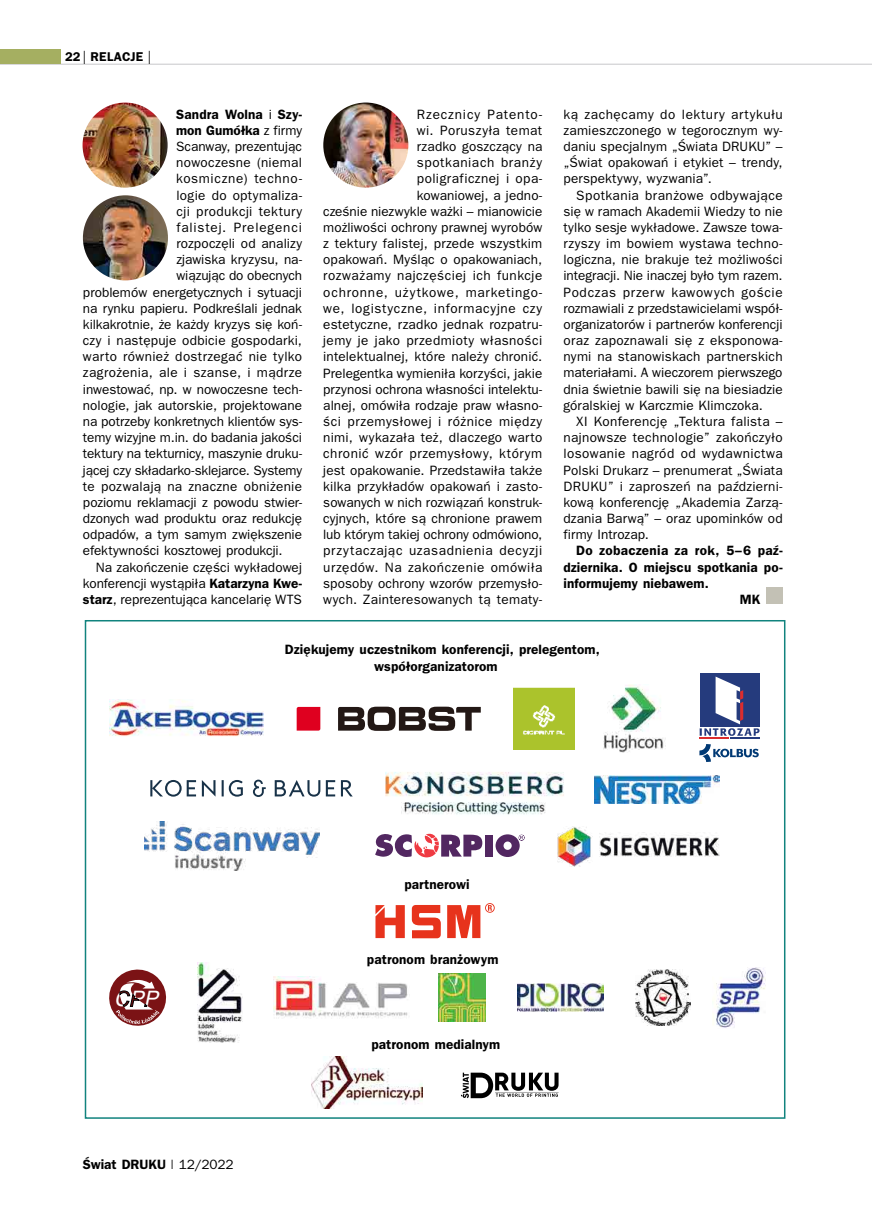
<style>
.page{position:relative;width:872px;height:1217px;background:#fff}
.page>*{position:absolute;margin:0;border:0;box-sizing:border-box;transform-origin:0 0}
.t1{font:italic 21.3px "Helvetica";color:#fff}
.t2{font:13.5px/16.2px "Frankfurt Gothic";letter-spacing:.01em;color:#000;text-align:justify}
.t3{font:700 13.5px/16.5px "Frankfurt Gothic";letter-spacing:.01em;color:#000}
.t4{font:13.5px "Frankfurt Gothic";letter-spacing:-.01em;color:#000}
.t5{font:13.5px "Frankfurt Gothic";letter-spacing:.03em;color:#000}
.t6{font:700 13.5px "Frankfurt Gothic";letter-spacing:.03em;color:#000}
.t7{font:13.5px "Frankfurt Gothic";letter-spacing:.065em;color:#000}
.t8{font:13.5px "Frankfurt Gothic";letter-spacing:.05em;color:#000}
.t9{font:700 12.75px "Frankfurt Gothic";letter-spacing:.015em;color:#000}
.s1{font-weight:400;font-size:19.2px}
.s2{font-weight:400}
.s3{font-weight:700}
</style>
<div class="page">
<hr style="left:0;top:64px;width:872px;height:1px;background:#c7c8ca">
<div style="left:0;top:49px;width:61px;height:15px;background:#a5af61"></div>
<div style="left:85px;top:620px;width:700px;height:498px;border:2px solid #11837e"></div>
<div style="left:765px;top:587px;width:17px;height:16px;background:#c3c1b5"></div>
<img style="left:323px;top:102px;width:85px;height:86px;border-radius:43px">
<svg style="left:461px;top:1072px;width:97px;height:25px"></svg>
<img style="left:312px;top:1056px;width:111px;height:52px">
<svg style="left:375px;top:833px;width:108px;height:24px"></svg>
<div style="left:485px;top:834px;width:8px;height:22px;background:#522761"></div>
<svg style="left:495px;top:834px;width:29px;height:22px"></svg>
<img style="left:557px;top:826px;width:163px;height:39px">
<svg style="left:297px;top:706px;width:23px;height:24px"></svg>
<svg style="left:338px;top:706px;width:143px;height:24px"></svg>
<img style="left:109px;top:699px;width:155px;height:37px">
<img style="left:514px;top:687px;width:60px;height:62px">
<img style="left:603px;top:684px;width:62px;height:68px">
<div style="left:699px;top:673px;width:60px;height:53px;background:#253b7d"></div>
<svg style="left:699px;top:676px;width:60px;height:86px"></svg>
<img style="left:594px;top:775px;width:126px;height:28px">
<svg style="left:150px;top:779px;width:203px;height:17px"></svg>
<img style="left:385px;top:772px;width:179px;height:43px">
<img style="left:144px;top:821px;width:176px;height:49px">
<svg style="left:375px;top:903px;width:120px;height:35px"></svg>
<img style="left:518px;top:983px;width:85px;height:28px">
<img style="left:635px;top:969px;width:56px;height:56px">
<img style="left:713px;top:967px;width:52px;height:60px">
<img style="left:197px;top:962px;width:45px;height:80px">
<svg style="left:109px;top:969px;width:58px;height:57px"></svg>
<img style="left:274px;top:976px;width:134px;height:42px">
<img style="left:438px;top:973px;width:48px;height:48px">
<img style="left:83px;top:102px;width:85px;height:86px;border-radius:43px">
<img style="left:83px;top:195px;width:85px;height:85px;border-radius:43px">
<p class="t9" style="left:65px;top:49px;width:88px">22 <span class="s1">|</span> RELACJE <span class="s1">|</span></p>
<p class="t3" style="left:176px;top:106px;width:127px">Sandra Wolna <span class="s2">i</span> Szy-</p>
<p class="t3" style="left:176px;top:122px;width:127px">mon Gumółka <span class="s2">z firmy</span></p>
<p class="t2" style="left:176px;top:138px;width:127px">Scanway, prezentując</p>
<p class="t2" style="left:176px;top:154px;width:127px">nowoczesne (niemal</p>
<p class="t8" style="left:176px;top:171px;width:127px">kosmiczne) techno-</p>
<p class="t2" style="left:176px;top:187px;width:127px">logie do optymaliza-</p>
<p class="t5" style="left:176px;top:203px;width:127px">cji produkcji tektury</p>
<p class="t7" style="left:176px;top:220px;width:127px">falistej. Prelegenci</p>
<p class="t2" style="left:176px;top:235px;width:127px">rozpoczęli od analizy</p>
<p class="t2" style="left:176px;top:251px;width:127px">zjawiska kryzysu, na-</p>
<p class="t2" style="left:176px;top:267px;width:127px">wiązując do obecnych</p>
<p class="t2" style="left:83px;top:284px;width:220px">problemów energetycznych i sytuacji</p>
<p class="t2" style="left:83px;top:300px;width:221px">na rynku papieru. Podkreślali jednak</p>
<p class="t2" style="left:83px;top:316px;width:220px">kilkakrotnie, że każdy kryzys się koń-</p>
<p class="t2" style="left:83px;top:332px;width:221px">czy i następuje odbicie gospodarki,</p>
<p class="t2" style="left:83px;top:348px;width:220px">warto również dostrzegać nie tylko</p>
<p class="t5" style="left:83px;top:365px;width:221px">zagrożenia, ale i szanse, i mądrze</p>
<p class="t2" style="left:83px;top:381px;width:220px">inwestować, np. w nowoczesne tech-</p>
<p class="t2" style="left:83px;top:397px;width:221px">nologie, jak autorskie, projektowane</p>
<p class="t2" style="left:83px;top:413px;width:220px">na potrzeby konkretnych klientów sys-</p>
<p class="t2" style="left:83px;top:429px;width:220px">temy wizyjne m.in. do badania jakości</p>
<p class="t4" style="left:83px;top:446px;width:220px">tektury na tekturnicy, maszynie druku-</p>
<p class="t4" style="left:83px;top:462px;width:221px">jącej czy składarko-sklejarce. Systemy</p>
<p class="t2" style="left:83px;top:478px;width:221px">te pozwalają na znaczne obniżenie</p>
<p class="t2" style="left:83px;top:494px;width:220px">poziomu reklamacji z powodu stwier-</p>
<p class="t2" style="left:83px;top:510px;width:221px">dzonych wad produktu oraz redukcję</p>
<p class="t2" style="left:83px;top:526px;width:221px">odpadów, a tym samym zwiększenie</p>
<p class="t2" style="left:83px;top:542px;width:201px">efektywności kosztowej produkcji.</p>
<p class="t2" style="left:96px;top:558px;width:208px">Na zakończenie części wykładowej</p>
<p class="t2" style="left:83px;top:574px;width:220px">konferencji wystąpiła <span class="s3">Katarzyna Kwe-</span></p>
<p class="t2" style="left:83px;top:591px;width:220px"><span class="s3">starz</span>, reprezentująca kancelarię WTS</p>
<p class="t2" style="left:563px;top:106px;width:221px">ką zachęcamy do lektury artykułu zamieszczonego w tegorocznym wy&shy;daniu specjalnym „Świata DRUKU” – „Świat opakowań i etykiet – trendy, perspektywy, wyzwania”.</p>
<p class="t2" style="left:563px;top:187px;width:221px;text-indent:13px">Spotkania branżowe odbywające się w ramach Akademii Wiedzy to nie tylko sesje wykładowe. Zawsze towa&shy;rzyszy im bowiem wystawa techno&shy;logiczna, nie brakuje też możliwości integracji. Nie inaczej było tym razem.<br>Podczas przerw kawowych goście rozmawiali z przedstawicielami współ&shy;organizatorów i partnerów konferencji oraz zapoznawali się z eksponowa&shy;nymi na stanowiskach partnerskich materiałami. A wieczorem pierwszego dnia świetnie bawili się na biesiadzie góralskiej w Karczmie Klimczoka.</p>
<p class="t2" style="left:563px;top:413px;width:221px;text-indent:13px">XI Konferencję „Tektura falista – najnowsze technologie” zakończyło losowanie nagród od wydawnictwa Polski Drukarz – prenumerat „Świata DRUKU” i zaproszeń na październi&shy;kową konferencję „Akademia Zarzą&shy;dzania Barwą” – oraz upominków od firmy Introzap.</p>
<p class="t6" style="left:576px;top:543px;width:208px">Do zobaczenia za rok, 5–6 paź-</p>
<p class="t3" style="left:563px;top:558px;width:220px">dziernika. O miejscu spotkania po-</p>
<p class="t3" style="left:563px;top:574px;width:147px">informujemy niebawem.</p>
<p class="t3" style="left:739px;top:590px;width:22px">MK</p>
<p class="t2" style="left:323px;top:106px;width:220px;text-align:right">Rzecznicy Patento-<br>wi. Poruszyła temat<br>rzadko goszczący na<br>spotkaniach branży<br>poligraficznej i opa-<br>kowaniowej, a jedno-<br>cześnie niezwykle ważki – mianowicie możliwości ochrony prawnej wyrobów z tektury falistej, przede wszystkim opakowań. Myśląc o opakowaniach, rozważamy najczęściej ich funkcje ochronne, użytkowe, marketingo&shy;we, logistyczne, informacyjne czy estetyczne, rzadko jednak rozpatru&shy;jemy je jako przedmioty własności intelektualnej, które należy chronić.<br>Prelegentka wymieniła korzyści, jakie przynosi ochrona własności intelektu&shy;alnej, omówiła rodzaje praw własno&shy;ści przemysłowej i różnice między nimi, wykazała też, dlaczego warto chronić wzór przemysłowy, którym jest opakowanie. Przedstawiła także kilka przykładów opakowań i zasto&shy;sowanych w nich rozwiązań konstruk&shy;cyjnych, które są chronione prawem lub którym takiej ochrony odmówiono, przytaczając uzasadnienia decyzji urzędów. Na zakończenie omówiła sposoby ochrony wzorów przemysło&shy;wych. Zainteresowanych tą tematy-</p>
<p class="t3" style="left:374px;top:641px;width:227px;text-indent:-89px">Dziękujemy uczestnikom konferencji, prelegentom, współorganizatorom</p>
<p class="t3" style="left:404px;top:875px;width:67px">partnerowi</p>
<h1 class="t1" style="left:114px;top:986px;width:45px">CPP</h1>
<p class="t3" style="left:83px;top:1155px;width:152px">Świat DRUKU <span class="s2">| 12/2022</span></p>
<p class="t3" style="left:367px;top:950px;width:133px">patronom branżowym</p>
<p class="t3" style="left:371px;top:1036px;width:130px">patronom medialnym</p>
</div>
